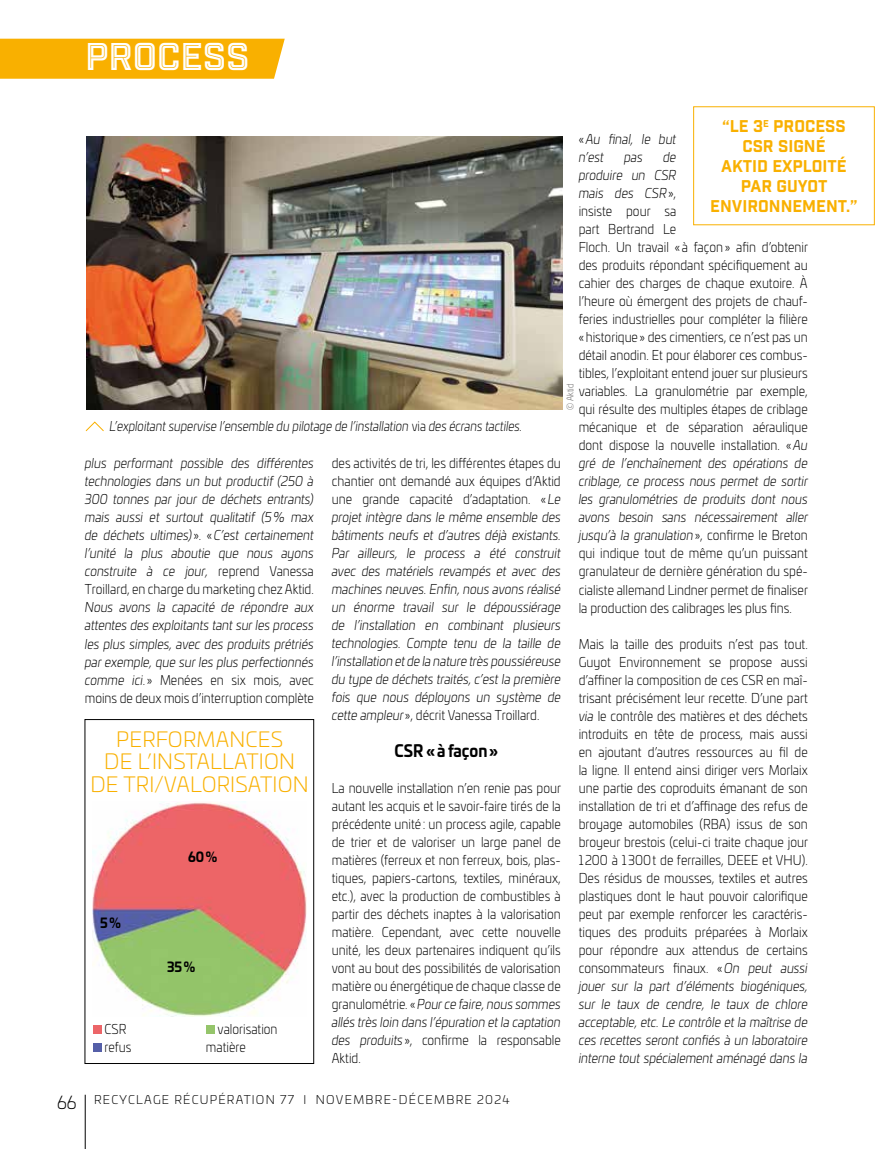
<style>
.page{position:relative;width:893px;height:1149px;background:#fff}
.page>*{position:absolute;margin:0;border:0;box-sizing:border-box;transform-origin:0 0}
.t1{font:37.5px "Industry Inc Inline";color:#fff}
.t2{font:300 21px/22.5px "Univia Pro";letter-spacing:.01em;color:#f9b000;text-align:center}
.t3{font:16.5px/19.8px "Industry Inc Base";color:#f9b000;text-align:center}
.t4{font:700 16.5px "Univia Pro";color:#000;scale:.9 1}
.t5{font:300 13.5px/18px "Univia Pro";color:#000;scale:.9 1}
.t6{font:italic 300 13.5px/18px "Univia Pro";color:#000;text-align:justify;scale:.9 1}
.t7{font:italic 300 13.5px "Univia Pro";color:#000;scale:.86 1}
.t8{font:700 13.5px "Univia Pro";color:#000;scale:.9 1}
.t9{font:300 12px "Univia Pro";letter-spacing:.1em;color:#000}
.t10{font:300 9px "Univia Pro";color:#646363;scale:.9 1}
.s1{font-style:normal}
.s2{font-style:italic}
.s3{font-size:18px}
</style>
<div class="page">
<hr style="left:85px;top:1094px;width:1px;height:54px;background:#000">
<svg style="left:85px;top:421px;width:19px;height:11px"></svg>
<img style="left:86px;top:136px;width:476px;height:273px">
<div style="left:693px;top:106px;width:182px;height:119px;border:1px solid #f9b000"></div>
<div style="left:93px;top:1024px;width:9px;height:9px;background:#ec6568"></div>
<div style="left:93px;top:1042px;width:9px;height:9px;background:#555fa8"></div>
<div style="left:206px;top:1024px;width:9px;height:9px;background:#95c56b"></div>
<img style="left:93px;top:801px;width:214px;height:214px">
<div style="left:85px;top:719px;width:229px;height:344px;border:1px solid #000"></div>
<div style="left:0;top:39px;width:285px;height:40px;background:#f9b000"></div>
<h1 class="t1" style="left:85px;top:34px;width:166px">PROCESS</h1>
<p class="t3" style="left:710px;top:117px;width:149px">“LE 3<sup>E</sup> PROCESS<br>CSR SIGNÉ<br>AKTID EXPLOITÉ<br>PAR GUYOT<br>ENVIRONNEMENT.”</p>
<p class="t6" style="left:579px;top:129px;width:110px"><span class="s1">«</span>Au final, le but n’est</p>
<p class="t5" style="left:579px;top:147px;width:256px;text-indent:84px"><span class="s2">de<br>produire un CSR<br>mais des CSR</span>»,<br>insiste pour sa<br>part Bertrand Le<br>Floch. Un travail «à façon» afin d’obtenir des produits répondant spécifiquement au cahier des charges de chaque exutoire. À l’heure où émergent des projets de chauf&shy;feries industrielles pour compléter la filière «historique» des cimentiers, ce n’est pas un détail anodin. Et pour élaborer ces combus&shy;tibles, l’exploitant entend jouer sur plusieurs variables. La granulométrie par exemple, qui résulte des multiples étapes de criblage mécanique et de séparation aéraulique dont dispose la nouvelle installation. «<span class="s2">Au gré de l’enchaînement des opérations de criblage, ce process nous permet de sortir les granulométries de produits dont nous avons besoin sans nécessairement aller jusqu’à la granulation</span>», confirme le Breton qui indique tout de même qu’un puissant granulateur de dernière génération du spé&shy;cialiste allemand Lindner permet de finaliser la production des calibrages les plus fins.</p>
<p class="t5" style="left:579px;top:633px;width:256px;text-align:justify">Mais la taille des produits n’est pas tout.<br>Guyot Environnement se propose aussi d’affiner la composition de ces CSR en maî&shy;trisant précisément leur recette. D’une part <span class="s2">via</span> le contrôle des matières et des déchets introduits en tête de process, mais aussi en ajoutant d’autres ressources au fil de la ligne. Il entend ainsi diriger vers Morlaix une partie des coproduits émanant de son installation de tri et d’affinage des refus de broyage automobiles (RBA) issus de son broyeur brestois (celui-ci traite chaque jour 1200 à 1300t de ferrailles, DEEE et VHU).<br>Des résidus de mousses, textiles et autres plastiques dont le haut pouvoir calorifique peut par exemple renforcer les caractéris&shy;tiques des produits préparées à Morlaix pour répondre aux attendus de certains consommateurs finaux. «<span class="s2">On peut aussi jouer sur la part d’éléments biogéniques, sur le taux de cendre, le taux de chlore acceptable, etc. Le contrôle et la maîtrise de ces recettes seront confiés à un laboratoire interne tout spécialement aménagé dans la</span></p>
<p class="t6" style="left:624px;top:147px;width:22px">pas</p>
<p class="t10" style="left:564px;top:409px;width:31px;rotate:-90deg">© Aktid</p>
<p class="t7" style="left:109px;top:416px;width:481px">L’exploitant supervise l’ensemble du pilotage de l’installation <span class="s1">via</span> des écrans tactiles.</p>
<p class="t6" style="left:332px;top:453px;width:256px"><span class="s1">des activités de tri, les différentes étapes du chantier ont demandé aux équipes d’Aktid une grande capacité d’adaptation. «</span>Le projet intègre dans le même ensemble des bâtiments neufs et d’autres déjà existants.<br>Par ailleurs, le process a été construit avec des matériels revampés et avec des machines neuves. Enfin, nous avons réalisé un énorme travail sur le dépoussiérage de l’installation en combinant plusieurs technologies. Compte tenu de la taille de l’installation et de la nature très poussiéreuse du type de déchets traités, c’est la première fois que nous déployons un système de cette ampleur<span class="s1">», décrit Vanessa Troillard.</span></p>
<p class="t4" style="left:394px;top:737px;width:117px">CSR «à façon»</p>
<p class="t5" style="left:332px;top:777px;width:256px;text-align:justify">La nouvelle installation n’en renie pas pour autant les acquis et le savoir-faire tirés de la précédente unité: un process agile, capable de trier et de valoriser un large panel de matières (ferreux et non ferreux, bois, plas&shy;tiques, papiers-cartons, textiles, minéraux, etc.), avec la production de combustibles à partir des déchets inaptes à la valorisation matière. Cependant, avec cette nouvelle unité, les deux partenaires indiquent qu’ils vont au bout des possibilités de valorisation matière ou énergétique de chaque classe de granulométrie. «<span class="s2">Pour ce faire, nous sommes allés très loin dans l’épuration et la captation des produits</span> », confirme la responsable Aktid.</p>
<p class="t6" style="left:85px;top:454px;width:256px">plus performant possible des différentes technologies dans un but productif (250 à 300 tonnes par jour de déchets entrants) mais aussi et surtout qualitatif (5% max de déchets ultimes) <span class="s1">». «</span>C’est certainement l’unité la plus aboutie que nous ayons construite à ce jour, <span class="s1">reprend Vanessa Troillard, en charge du marketing chez Aktid.</span></p>
<p class="t6" style="left:85px;top:597px;width:256px">Nous avons la capacité de répondre aux attentes des exploitants tant sur les process les plus simples, avec des produits prétriés par exemple, que sur les plus perfectionnés comme ici<span class="s1">. » Menées en six mois, avec moins de deux mois d’interruption complète</span></p>
<h2 class="t2" style="left:90px;top:726px;width:220px">PERFORMANCES<br>DE L’INSTALLATION<br>DE TRI/VALORISATION</h2>
<p class="t8" style="left:188px;top:845px;width:34px">60%</p>
<p class="t8" style="left:100px;top:911px;width:24px">5%</p>
<p class="t8" style="left:167px;top:955px;width:33px">35%</p>
<p class="t5" style="left:105px;top:1018px;width:31px">CSR refus</p>
<p class="t5" style="left:206px;top:1018px;width:81px;text-indent:12px">valorisation matière</p>
<p class="t9" style="left:57px;top:1090px;width:454px"><span class="s3">66</span> RECYCLAGE RÉCUPÉRATION 77 I NOVEMBRE-DÉCEMBRE 2024</p>
</div>
